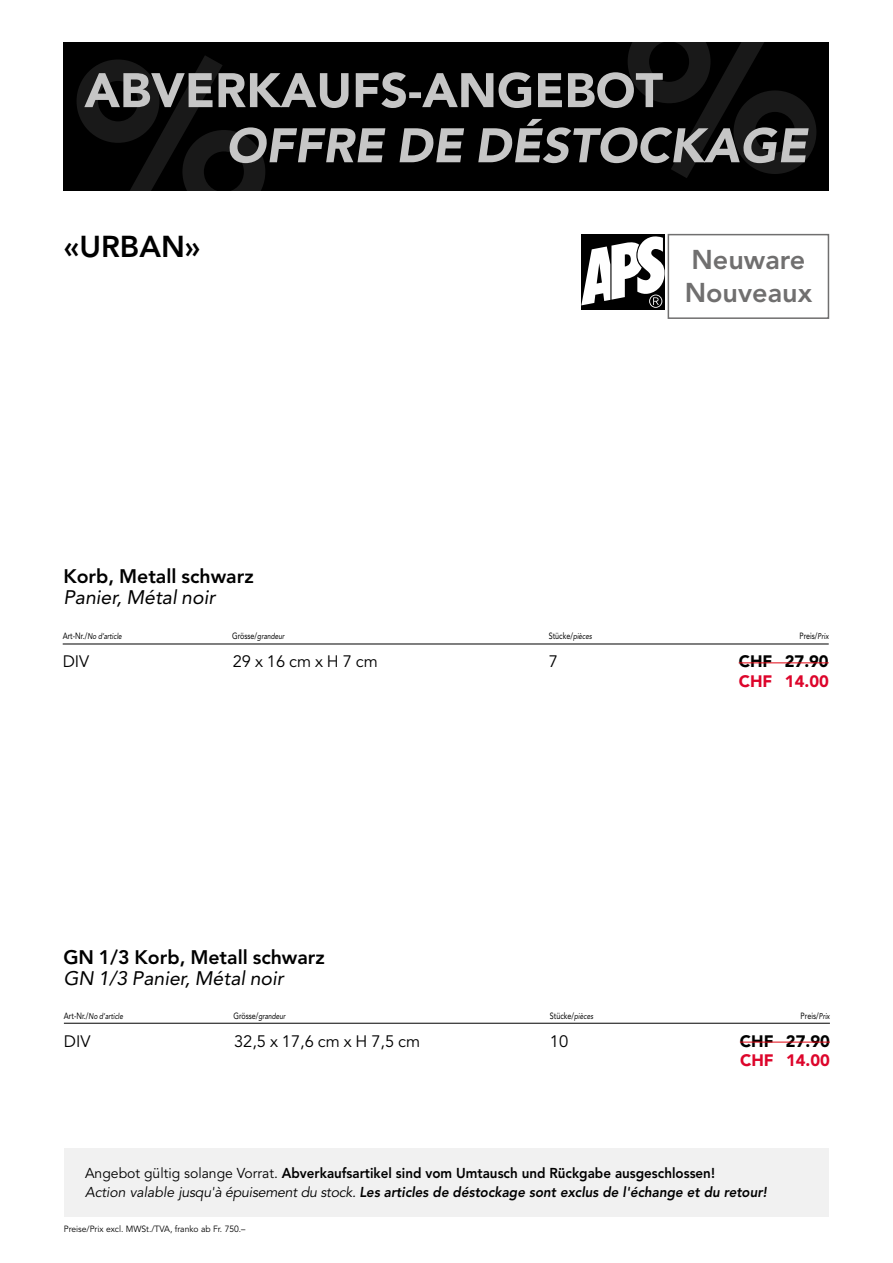
<style>
.page{position:relative;width:893px;height:1263px;background:#fff}
.page>*{position:absolute;margin:0;border:0;box-sizing:border-box;transform-origin:0 0}
.t1{font:800 30px "Avenir LT Std";color:#000}
.t2{font:800 27px/33px "Avenir LT Std";color:#706f6f}
.t3{font:800 19.5px "Avenir LT Std";color:#000}
.t4{font:italic 19.5px "Avenir LT Std";color:#000}
.t5{font:16.5px "Avenir LT Std";color:#000}
.t6{font:900 16.5px "Avenir LT Std";color:#000}
.t7{font:900 16.5px "Avenir LT Std";color:#dd052b}
.t8{font:800 14.25px/19.5px "Avenir LT Std";color:#000;scale:.94 1}
.t9{font:9px "Avenir LT Std";color:#000;scale:.8 1}
.t10{font:9px "Avenir LT Std";color:#000;scale:.95 1}
.t11{font:italic 8.25px "Avenir LT Std";color:#000;scale:.8 1}
.s1{font-style:normal;font-size:9px}
.s2{font-style:italic;font-size:8.25px}
.s3{font-weight:400}
.s4{font-weight:400;font-style:italic}
.s5{font-style:italic}
</style>
<div class="page">
<div style="left:64px;top:43px;width:765px;height:148px;background:#000"></div>
<svg style="left:77px;top:42px;width:739px;height:149px"></svg>
<div style="left:64px;top:1148px;width:765px;height:68px;background:#f1f1f1"></div>
<hr style="left:63px;top:644px;width:766px;height:1px;background:#000">
<hr style="left:739px;top:662px;width:90px;height:1px;background:#e30613">
<div style="left:668px;top:234px;width:161px;height:85px;border:2px solid #706f6f"></div>
<hr style="left:64px;top:1023px;width:766px;height:1px;background:#000">
<hr style="left:740px;top:1042px;width:90px;height:1px;background:#e30613">
<div style="left:581px;top:234px;width:84px;height:76px;background:#000"></div>
<svg style="left:581px;top:236px;width:84px;height:72px"></svg>
<h1 class="t1" style="left:64px;top:228px;width:138px">«URBAN»</h1>
<h2 class="t2" style="left:685px;top:243px;width:129px">Neuware<br>Nouveaux</h2>
<h3 class="t3" style="left:63px;top:565px;width:192px">Korb, Metall schwarz</h3>
<h3 class="t4" style="left:63px;top:586px;width:153px">Panier, Métal noir</h3>
<p class="t11" style="left:63px;top:632px;width:76px"><span class="s1">Art-Nr./</span>No d’article</p>
<p class="t11" style="left:232px;top:632px;width:67px"><span class="s1">Grösse/</span>grandeur</p>
<p class="t9" style="left:549px;top:631px;width:56px">Stücke/<span class="s2">pièces</span></p>
<p class="t9" style="left:799px;top:631px;width:38px">Preis/<span class="s2">Prix</span></p>
<p class="t5" style="left:63px;top:652px;width:28px">DIV</p>
<p class="t5" style="left:233px;top:652px;width:146px">29 x 16 cm x H 7 cm</p>
<p class="t5" style="left:549px;top:652px;width:11px">7</p>
<p class="t6" style="left:739px;top:652px;width:92px">CHF 27.90</p>
<p class="t7" style="left:739px;top:671px;width:92px">CHF 14.00</p>
<h3 class="t3" style="left:63px;top:945px;width:263px">GN 1/3 Korb, Metall schwarz</h3>
<h3 class="t4" style="left:63px;top:967px;width:222px">GN 1/3 Panier, Métal noir</h3>
<p class="t11" style="left:64px;top:1011px;width:76px"><span class="s1">Art-Nr./</span>No d’article</p>
<p class="t11" style="left:233px;top:1011px;width:67px"><span class="s1">Grösse/</span>grandeur</p>
<p class="t9" style="left:550px;top:1010px;width:56px">Stücke/<span class="s2">pièces</span></p>
<p class="t9" style="left:801px;top:1010px;width:38px">Preis/<span class="s2">Prix</span></p>
<p class="t5" style="left:64px;top:1031px;width:28px">DIV</p>
<p class="t5" style="left:234px;top:1031px;width:188px">32,5 x 17,6 cm x H 7,5 cm</p>
<p class="t5" style="left:550px;top:1031px;width:20px">10</p>
<p class="t6" style="left:740px;top:1031px;width:92px">CHF 27.90</p>
<p class="t7" style="left:740px;top:1050px;width:92px">CHF 14.00</p>
<p class="t8" style="left:85px;top:1163px;width:727px"><span class="s3">Angebot gültig solange Vorrat.</span> Abverkaufsartikel sind vom Umtausch und Rückgabe ausgeschlossen!<br><span class="s4">Action valable jusqu'à épuisement du stock.</span> <span class="s5">Les articles de déstockage sont exclus de l'échange et du retour!</span></p>
<p class="t10" style="left:64px;top:1223px;width:193px">Preise/Prix excl. MWSt./TVA, franko ab Fr. 750.–</p>
</div>
